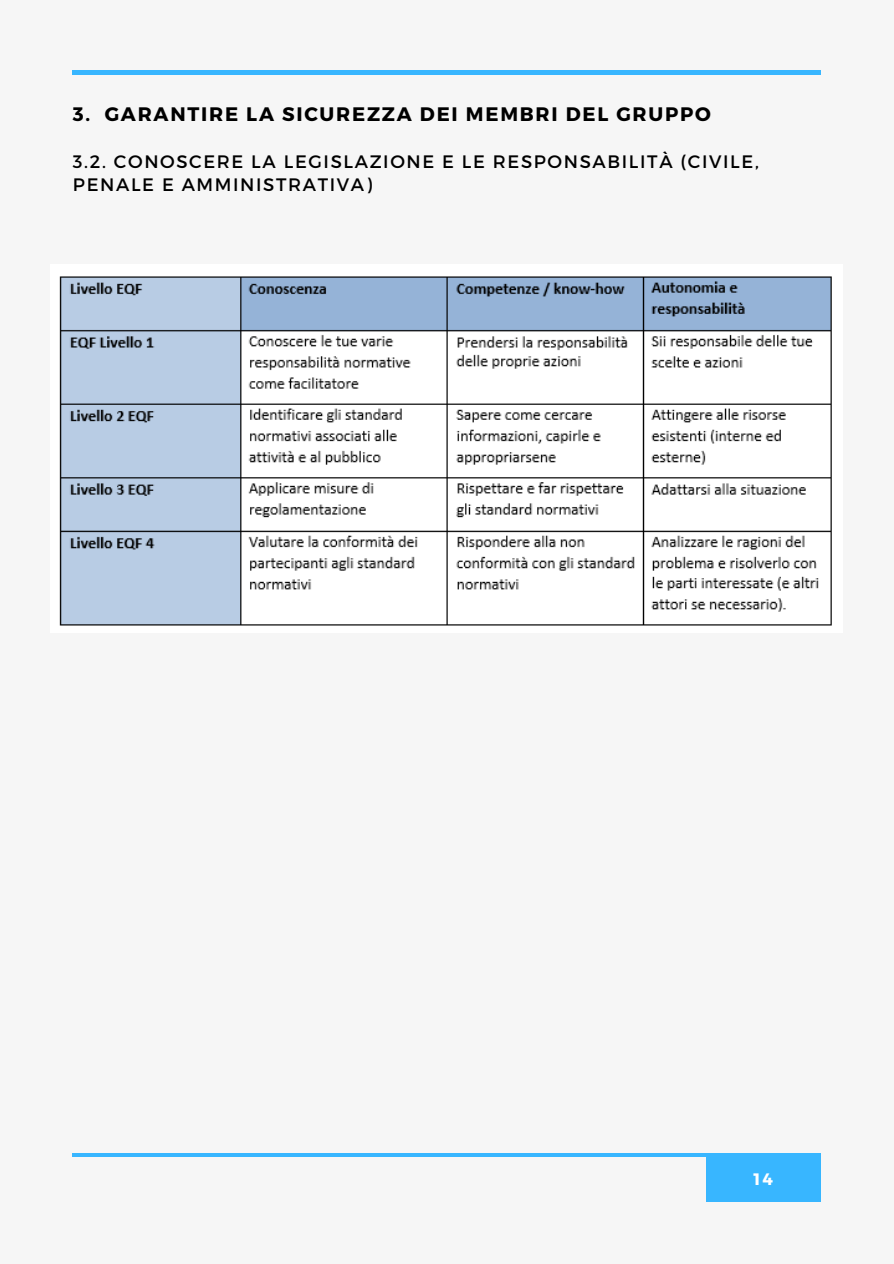
<style>
.page{position:relative;width:894px;height:1264px;background:#fff}
.page>*{position:absolute;margin:0;border:0;box-sizing:border-box;transform-origin:0 0}
.t1{font:700 19.5px "Montserrat";letter-spacing:.09em;color:#000}
.t2{font:18px/22.5px "Montserrat";letter-spacing:.09em;color:#000}
.t3{font:700 16.5px "Montserrat";color:#fff}
</style>
<div class="page">
<div style="left:0;top:0;width:893px;height:1263px;background:#f6f6f6"></div>
<hr style="left:72px;top:71px;width:748px;height:3px;background:#38b6ff">
<div style="left:705px;top:1155px;width:115px;height:46px;background:#38b6ff"></div>
<hr style="left:72px;top:1153px;width:748px;height:3px;background:#38b6ff">
<img style="left:59px;top:276px;width:773px;height:350px">
<p class="t1" style="left:73px;top:101px;width:639px">3. GARANTIRE LA SICUREZZA DEI MEMBRI DEL GRUPPO</p>
<p class="t2" style="left:73px;top:150px;width:687px">3.2. CONOSCERE LA LEGISLAZIONE E LE RESPONSABILITÀ (CIVILE,<br>PENALE E AMMINISTRATIVA)</p>
<p class="t3" style="left:753px;top:1168px;width:21px">14</p>
</div>
